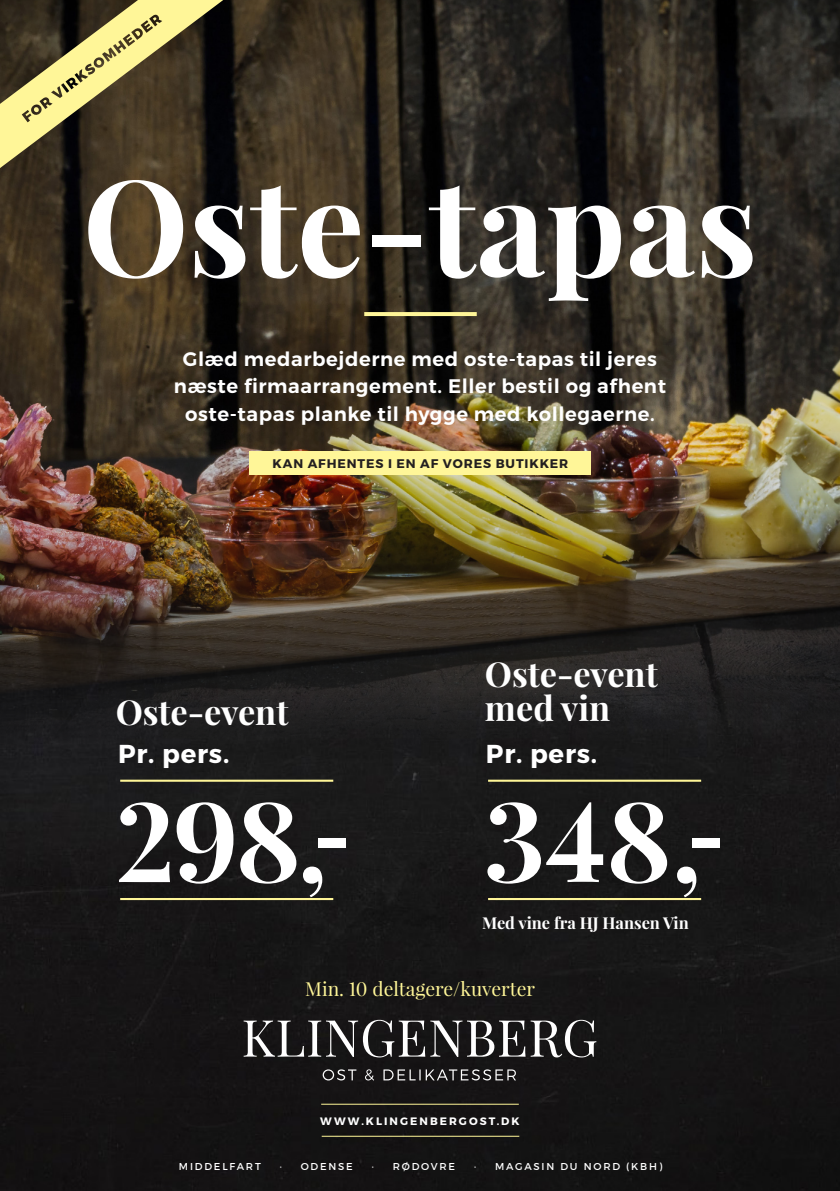
<style>
.page{position:relative;width:840px;height:1191px;background:#fff}
.page>*{position:absolute;margin:0;border:0;box-sizing:border-box;transform-origin:0 0}
.t1{font:700 134px "Playfair Display";color:#fff}
.t2{font:700 110.4px "Playfair Display";letter-spacing:-.015em;color:#fff}
.t3{font:700 34.2px/34.2px "Playfair Display";color:#fff}
.t4{font:700 26px "Montserrat";letter-spacing:.03em;color:#fff}
.t5{font:600 19.6px/27.4px "Montserrat";letter-spacing:.03em;color:#fff;text-align:center}
.t6{font:19.2px "Playfair Display";color:#fff698}
.t7{font:700 16.4px "Playfair Display";color:#fff}
.t8{font:700 12.6px "Montserrat";letter-spacing:.07em;color:#231f20}
.t9{font:700 10.8px "Montserrat";letter-spacing:.19em;color:#fff}
.t10{font:10px "Montserrat";letter-spacing:.18em;color:#fff}
</style>
<div class="page">
<div style="left:0;top:750px;width:839px;height:441px;background:#161516"></div>
<svg style="left:243px;top:1019px;width:353px;height:38px"></svg>
<svg style="left:322px;top:1069px;width:193px;height:11px;background:#494748"></svg>
<hr style="left:321px;top:1103px;width:197px;height:1px;background:#fff698">
<hr style="left:321px;top:1135px;width:198px;height:1px;background:#fff698">
<img style="left:0;top:0;width:839px;height:750px">
<svg style="left:364px;top:312px;width:112px;height:4px"></svg>
<hr style="left:120px;top:779px;width:213px;height:2px;background:#fff698">
<hr style="left:120px;top:898px;width:213px;height:2px;background:#fff698">
<hr style="left:488px;top:779px;width:212px;height:2px;background:#fff698">
<hr style="left:488px;top:898px;width:212px;height:2px;background:#fff698">
<svg style="left:0;top:0;width:238px;height:175px;background:#645b3a"></svg>
<div style="left:249px;top:452px;width:341px;height:23px;background:#fff698"></div>
<h1 class="t1" style="left:82px;top:142px;width:676px">Oste-tapas</h1>
<p class="t5" style="left:174px;top:345px;width:493px">Glæd medarbejderne med oste-tapas til jeres næste firmaarrangement. Eller bestil og afhent oste-tapas planke til hygge med kollegaerne.</p>
<p class="t8" style="left:272px;top:455px;width:297px">KAN AFHENTES I EN AF VORES BUTIKKER</p>
<h3 class="t3" style="left:116px;top:695px;width:174px">Oste-event</h3>
<h3 class="t4" style="left:118px;top:737px;width:113px">PR. PERS.</h3>
<h2 class="t2" style="left:116px;top:771px;width:236px">298,-</h2>
<h3 class="t3" style="left:484px;top:657px;width:174px">Oste-event med vin</h3>
<h3 class="t4" style="left:485px;top:737px;width:113px">PR. PERS.</h3>
<h2 class="t2" style="left:483px;top:771px;width:242px">348,-</h2>
<p class="t7" style="left:482px;top:912px;width:208px">Med vine fra HJ Hansen Vin</p>
<p class="t6" style="left:305px;top:977px;width:231px">Min. 10 deltagere/kuverter</p>
<p class="t9" style="left:320px;top:1114px;width:201px">WWW.KLINGENBERGOST.DK</p>
<p class="t10" style="left:179px;top:1160px;width:83px">MIDDELFART</p>
<p class="t10" style="left:279px;top:1160px;width:75px">· ODENSE</p>
<p class="t10" style="left:371px;top:1160px;width:85px">· R ØDOVRE</p>
<p class="t10" style="left:474px;top:1160px;width:189px">· MAGASIN DU NORD (KBH)</p>
</div>
